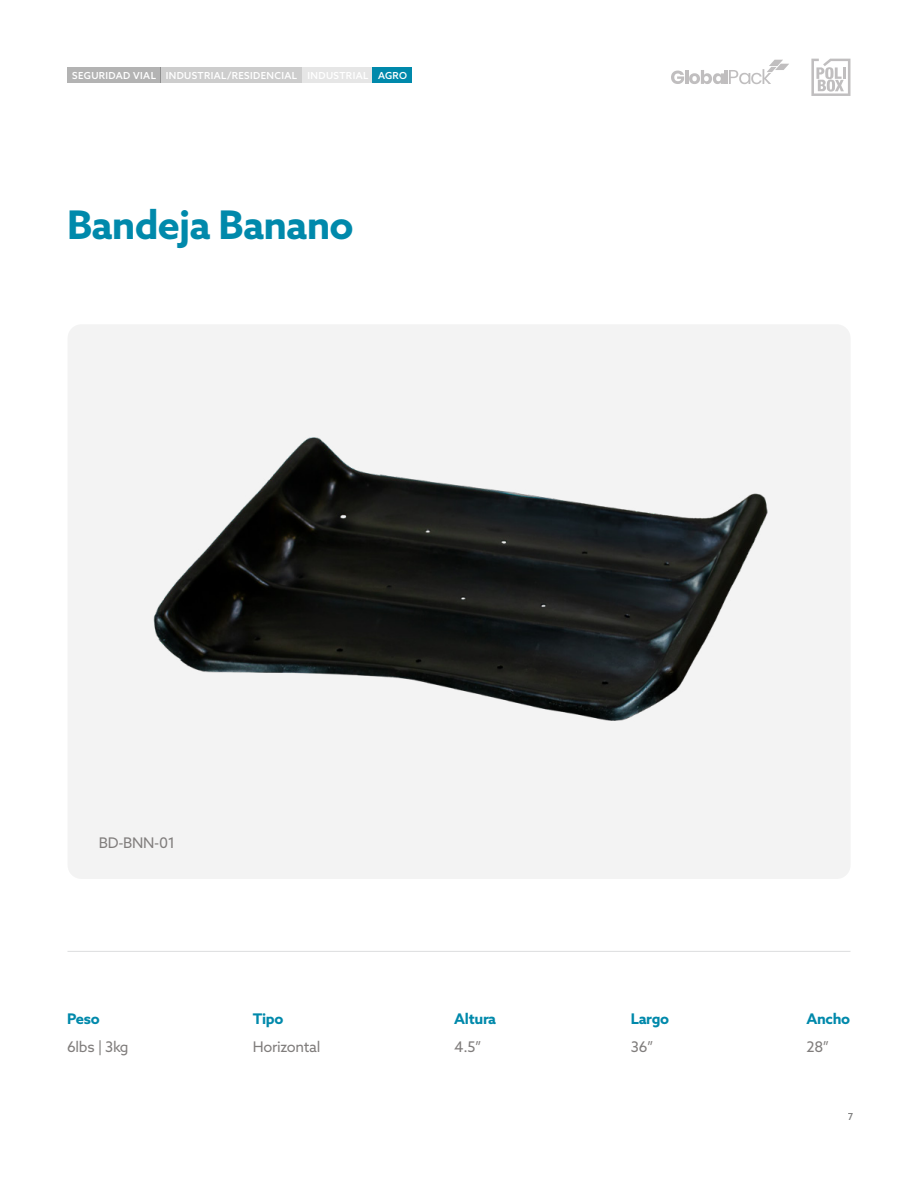
<style>
.page{position:relative;width:918px;height:1188px;background:#fff}
.page>*{position:absolute;margin:0;border:0;box-sizing:border-box;transform-origin:0 0}
.t1{font:700 39.45px "Azo Sans";letter-spacing:-.02em;color:#0089ab}
.t2{font:14.7px "Azo Sans";letter-spacing:-.02em;color:#807d7c}
.t3{font:700 14.7px "Azo Sans";letter-spacing:-.02em;color:#0089ab}
.t4{font:500 9.75px "Azo Sans";letter-spacing:.04em;color:#fff}
.t5{font:500 9.75px "Azo Sans";color:#000}
</style>
<div class="page">
<div style="left:68px;top:68px;width:93px;height:15px;background:#b3b3b3"></div>
<div style="left:161px;top:68px;width:141px;height:15px;background:#cdcdcd"></div>
<div style="left:302px;top:68px;width:71px;height:15px;background:#e6e6e6"></div>
<div style="left:373px;top:68px;width:39px;height:15px;background:#0089ab"></div>
<svg style="left:671px;top:60px;width:118px;height:24px"></svg>
<svg style="left:811px;top:59px;width:39px;height:37px"></svg>
<div style="left:67px;top:324px;width:784px;height:555px;background:#f3f3f3;border-radius:14px"></div>
<hr style="left:68px;top:951px;width:782px;height:1px;background:#dcddde">
<img style="left:153px;top:437px;width:615px;height:284px">
<p class="t4" style="left:72px;top:69px;width:85px">SEGURIDAD VIAL</p>
<p class="t4" style="left:166px;top:69px;width:243px">INDUSTRIAL/RESIDENCIAL INDUSTRIAL AGRO</p>
<h1 class="t1" style="left:67px;top:198px;width:288px">Bandeja Banano</h1>
<h2 class="t2" style="left:99px;top:833px;width:78px">BD-BNN-01</h2>
<h2 class="t3" style="left:67px;top:1009px;width:34px">Peso</h2>
<h2 class="t2" style="left:67px;top:1037px;width:63px">6lbs | 3kg</h2>
<h2 class="t3" style="left:253px;top:1009px;width:32px">Tipo</h2>
<h2 class="t2" style="left:253px;top:1037px;width:69px">Horizontal</h2>
<h2 class="t3" style="left:454px;top:1009px;width:43px">Altura</h2>
<h2 class="t2" style="left:454px;top:1037px;width:29px">4.5”</h2>
<h2 class="t3" style="left:631px;top:1009px;width:40px">Largo</h2>
<h2 class="t2" style="left:631px;top:1037px;width:24px">36”</h2>
<h2 class="t3" style="left:806px;top:1009px;width:45px">Ancho</h2>
<h2 class="t2" style="left:806px;top:1037px;width:24px">28”</h2>
<p class="t5" style="left:848px;top:1111px;width:7px">7</p>
</div>
